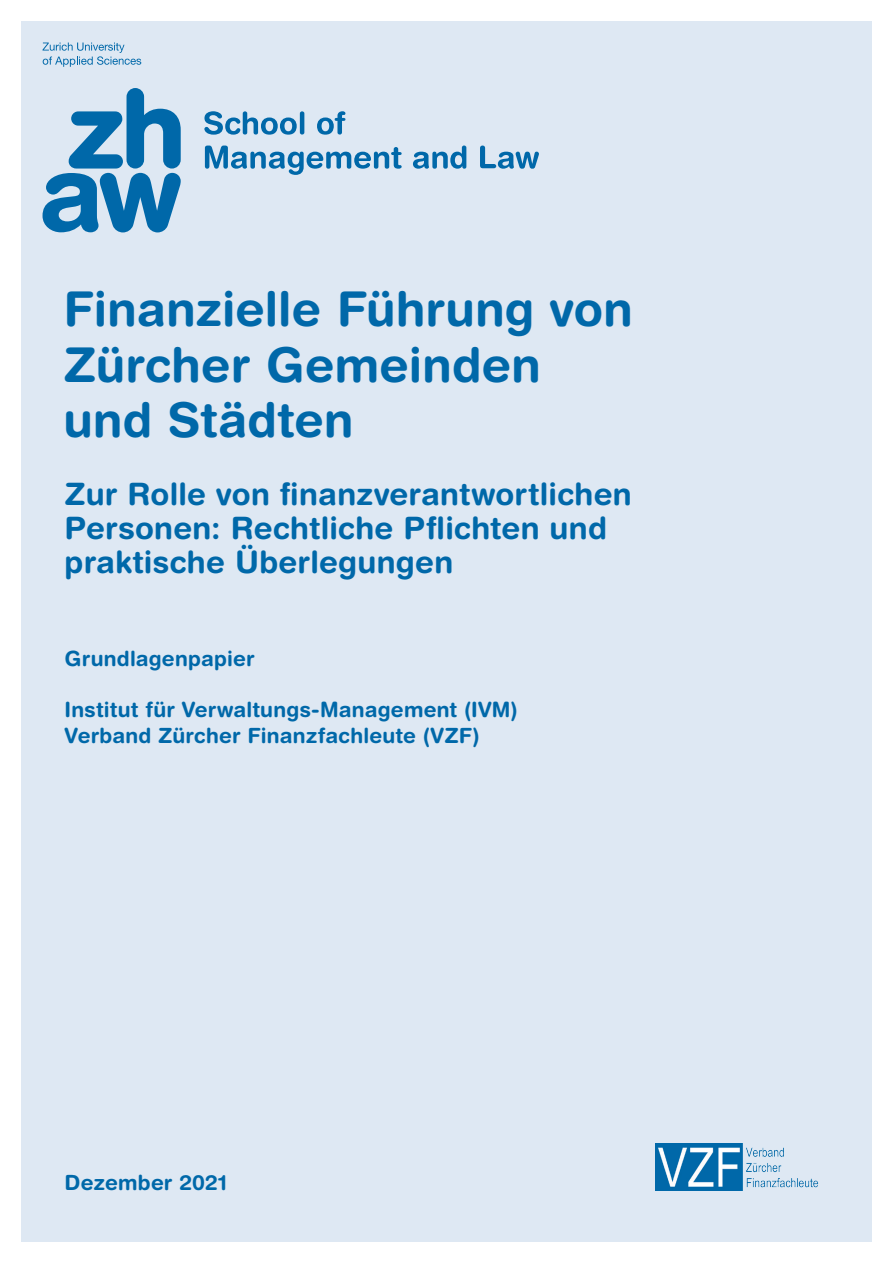
<style>
.page{position:relative;width:893px;height:1263px;background:#fff}
.page>*{position:absolute;margin:0;border:0;box-sizing:border-box;transform-origin:0 0}
.t1{font:700 48px/55.5px "Helvetica Rounded LT Std";letter-spacing:.005em;color:#0068a9}
.t2{font:700 30.9px/33.9px "Helvetica Rounded LT Std";letter-spacing:.01em;color:#0068a9}
.t3{font:700 21px/25.5px "Helvetica Rounded LT Std";letter-spacing:.01em;color:#0068a9}
</style>
<div class="page">
<div style="left:21px;top:21px;width:851px;height:1221px;background:#dee8f3"></div>
<img style="left:655px;top:1143px;width:164px;height:48px">
<svg style="left:43px;top:88px;width:138px;height:145px"></svg>
<svg style="left:205px;top:146px;width:197px;height:29px"></svg>
<svg style="left:413px;top:146px;width:53px;height:23px"></svg>
<svg style="left:480px;top:146px;width:59px;height:23px"></svg>
<hr style="left:300px;top:111px;width:4px;height:24px;background:#0068a9;border-radius:2px">
<svg style="left:317px;top:111px;width:28px;height:24px"></svg>
<svg style="left:204px;top:111px;width:93px;height:24px"></svg>
<svg style="left:43px;top:43px;width:98px;height:24px"></svg>
<h1 class="t1" style="left:63px;top:280px;width:571px">Finanzielle Führung von<br>Zürcher Gemeinden und Städten</h1>
<h2 class="t2" style="left:65px;top:476px;width:569px">Zur Rolle von finanzverantwortlichen<br>Personen: Rechtliche Pflichten und praktische Überlegungen</h2>
<p class="t3" style="left:65px;top:645px;width:191px">Grundlagenpapier</p>
<p class="t3" style="left:65px;top:696px;width:455px">Institut für Verwaltungs-Management (IVM)<br>Verband Zürcher Finanzfachleute (VZF)</p>
<p class="t3" style="left:65px;top:1169px;width:164px">Dezember 2021</p>
</div>
